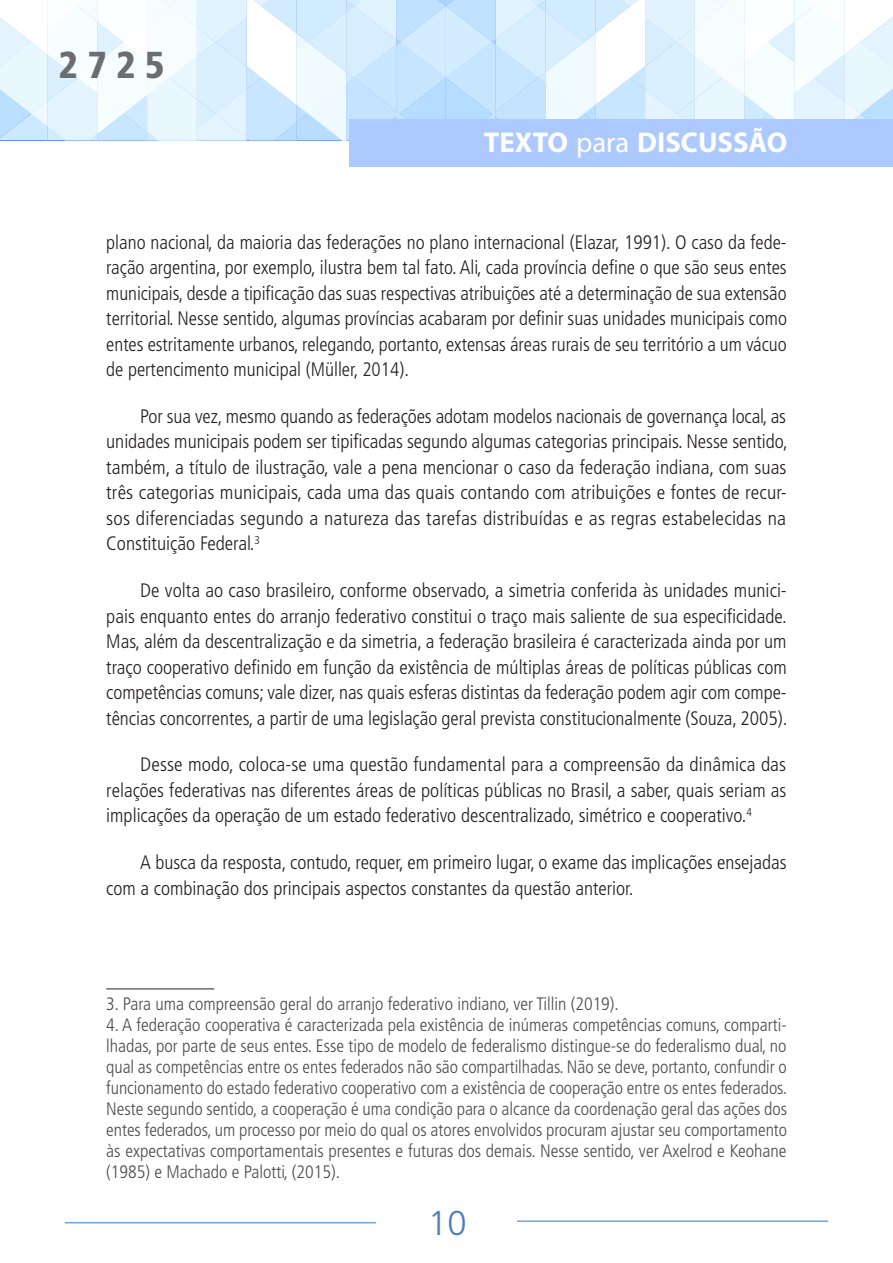
<style>
.page{position:relative;width:893px;height:1263px;background:#fff}
.page>*{position:absolute;margin:0;border:0;box-sizing:border-box;transform-origin:0 0}
.t1{font:900 condensed 37.5px "Frutiger LT Pro";color:#6c6d70}
.t2{font:300 34.5px "Frutiger LT Pro";color:#4b7cbe}
.t3{font:700 28.65px "Myriad Pro";color:#fff}
.texto_corrido{font:300 condensed 19.5px/25.5px "Frutiger LT Pro";color:#231f20;text-align:justify}
.nota_rodape{font:300 condensed 18px/21px "Frutiger LT Pro";color:#4b4c4d;text-align:justify}
.s1{font-weight:400}
</style>
<div class="page">
<svg style="left:0;top:0;width:893px;height:140px"></svg>
<div style="left:349px;top:119px;width:544px;height:48px;background:#accaff"></div>
<hr style="left:517px;top:1220px;width:311px;height:2px;background:#6fa5d9">
<hr style="left:65px;top:1222px;width:311px;height:1px;background:#6fa5d9">
<hr style="left:106px;top:988px;width:108px;height:1px;background:#231f20">
<h1 class="t1" style="left:58px;top:42px;width:108px">2725</h1>
<h3 class="t3" style="left:484px;top:124px;width:305px">TEXTO <span class="s1">para</span> DISCUSSÃO</h3>
<p class="texto_corrido" style="left:106px;top:229px;width:682px">plano nacional, da maioria das federações no plano internacional (Elazar, 1991). O caso da fede&shy;ração argentina, por exemplo, ilustra bem tal fato. Ali, cada província define o que são seus entes municipais, desde a tipificação das suas respectivas atribuições até a determinação de sua extensão territorial. Nesse sentido, algumas províncias acabaram por definir suas unidades municipais como entes estritamente urbanos, relegando, portanto, extensas áreas rurais de seu território a um vácuo de pertencimento municipal (Müller, 2014).</p>
<p class="texto_corrido" style="left:106px;top:403px;width:683px;text-indent:34px">Por sua vez, mesmo quando as federações adotam modelos nacionais de governança local, as unidades municipais podem ser tipificadas segundo algumas categorias principais. Nesse sentido, também, a título de ilustração, vale a pena mencionar o caso da federação indiana, com suas três categorias municipais, cada uma das quais contando com atribuições e fontes de recur&shy;sos diferenciadas segundo a natureza das tarefas distribuídas e as regras estabelecidas na Constituição Federal.<sup>3</sup></p>
<p class="texto_corrido" style="left:106px;top:578px;width:683px;text-indent:34px">De volta ao caso brasileiro, conforme observado, a simetria conferida às unidades munici&shy;pais enquanto entes do arranjo federativo constitui o traço mais saliente de sua especificidade.<br>Mas, além da descentralização e da simetria, a federação brasileira é caracterizada ainda por um traço cooperativo definido em função da existência de múltiplas áreas de políticas públicas com competências comuns; vale dizer, nas quais esferas distintas da federação podem agir com compe&shy;tências concorrentes, a partir de uma legislação geral prevista constitucionalmente (Souza, 2005).</p>
<p class="texto_corrido" style="left:106px;top:752px;width:682px;text-indent:34px">Desse modo, coloca-se uma questão fundamental para a compreensão da dinâmica das relações federativas nas diferentes áreas de políticas públicas no Brasil, a saber, quais seriam as implicações da operação de um estado federativo descentralizado, simétrico e cooperativo.<sup>4</sup></p>
<p class="texto_corrido" style="left:106px;top:850px;width:682px;text-indent:34px">A busca da resposta, contudo, requer, em primeiro lugar, o exame das implicações ensejadas com a combinação dos principais aspectos constantes da questão anterior.</p>
<p class="nota_rodape" style="left:106px;top:993px;width:514px">3. Para uma compreensão geral do arranjo federativo indiano, ver Tillin (2019).</p>
<p class="nota_rodape" style="left:106px;top:1014px;width:682px">4. A federação cooperativa é caracterizada pela existência de inúmeras competências comuns, comparti&shy;lhadas, por parte de seus entes. Esse tipo de modelo de federalismo distingue-se do federalismo dual, no qual as competências entre os entes federados não são compartilhadas. Não se deve, portanto, confundir o funcionamento do estado federativo cooperativo com a existência de cooperação entre os entes federados.<br>Neste segundo sentido, a cooperação é uma condição para o alcance da coordenação geral das ações dos entes federados, um processo por meio do qual os atores envolvidos procuram ajustar seu comportamento às expectativas comportamentais presentes e futuras dos demais. Nesse sentido, ver Axelrod e Keohane (1985) e Machado e Palotti, (2015).</p>
<h2 class="t2" style="left:428px;top:1203px;width:40px">10</h2>
</div>
